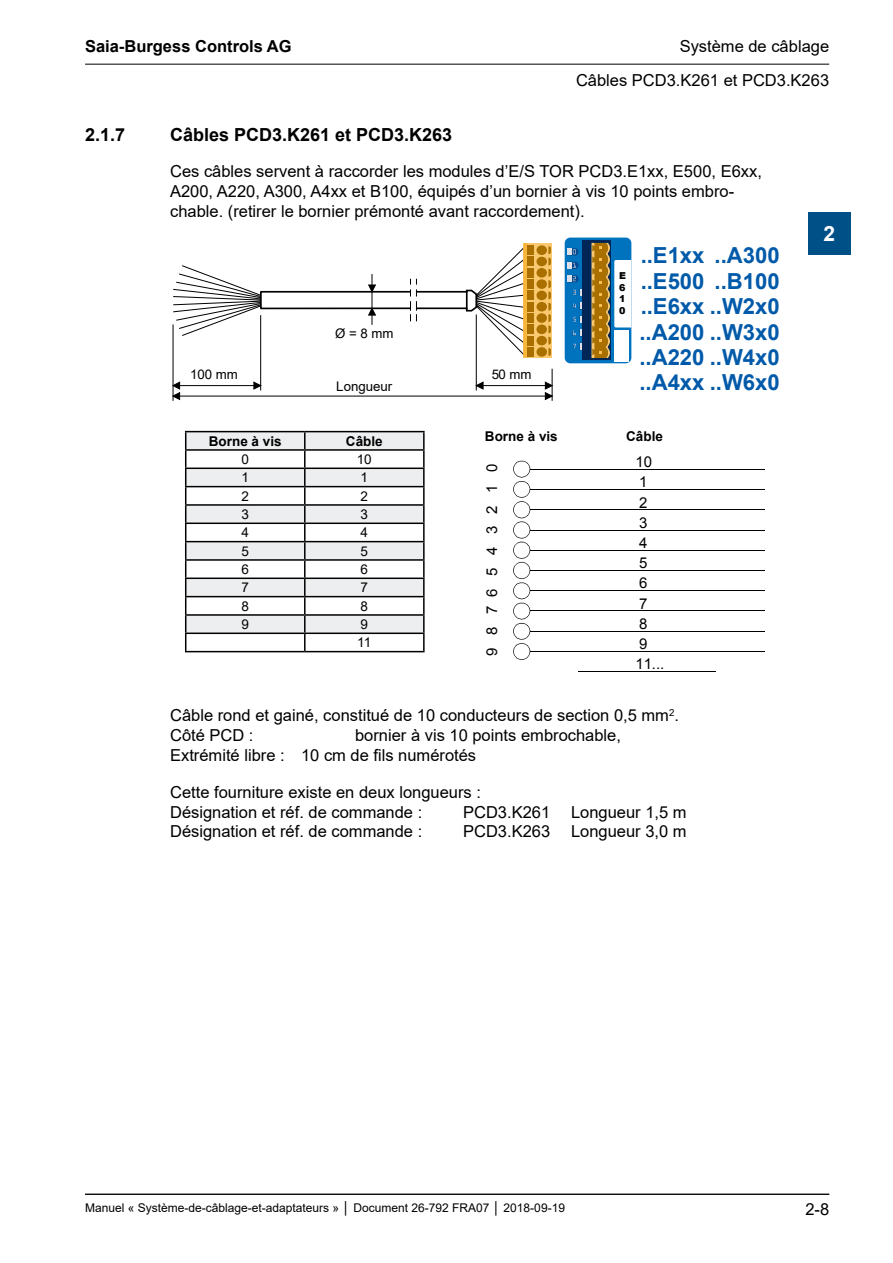
<style>
.page{position:relative;width:893px;height:1263px;background:#fff}
.page>*{position:absolute;margin:0;border:0;box-sizing:border-box;transform-origin:0 0}
.Untertitel{font:700 22.05px/25.3px "Arial";color:#005aa9}
.t1{font:700 21px "Arial";color:#fff}
.Ueberschrift_3{font:700 18px "Arial";color:#000}
.Fliesstext{font:16.5px/19.8px "Arial";color:#000}
.t2{font:700 16.5px "Arial";color:#000}
.t3{font:15px/20.2px "Arial";letter-spacing:.845em;color:#000;text-align:justify}
.TextTabelle{font:700 13.5px "Arial";color:#000}
.TextTabelle-2{font:13.5px "Arial";color:#000}
.t4{font:13.2px "Arial";color:#000}
.t5{font:12px "Arial";color:#000}
.t6{font:900 9.6px/11.4px "Arial";color:#000;text-align:justify}
</style>
<div class="page">
<hr style="left:85px;top:64px;width:744px;height:1px;background:#000">
<hr style="left:85px;top:1194px;width:744px;height:1px;background:#000">
<div style="left:808px;top:213px;width:42px;height:42px;background:#005088"></div>
<svg style="left:172px;top:265px;width:381px;height:126px"></svg>
<svg style="left:475px;top:382px;width:9px;height:7px"></svg>
<hr style="left:178px;top:385px;width:76px;height:1px;background:#000">
<hr style="left:260px;top:315px;width:1px;height:75px;background:#000">
<svg style="left:253px;top:382px;width:9px;height:8px"></svg>
<hr style="left:173px;top:324px;width:1px;height:77px;background:#000">
<hr style="left:178px;top:396px;width:374px;height:1px;background:#000">
<hr style="left:552px;top:369px;width:1px;height:32px;background:#000">
<svg style="left:172px;top:382px;width:8px;height:18px"></svg>
<svg style="left:545px;top:382px;width:8px;height:18px"></svg>
<hr style="left:372px;top:274px;width:1px;height:51px;background:#000">
<svg style="left:368px;top:284px;width:8px;height:7px"></svg>
<svg style="left:368px;top:309px;width:8px;height:7px"></svg>
<svg style="left:465px;top:248px;width:58px;height:108px"></svg>
<div style="left:260px;top:291px;width:151px;height:18px;border:2px solid #000"></div>
<div style="left:565px;top:238px;width:66px;height:125px;background:#0073be;border-radius:6px"></div>
<div style="left:615px;top:330px;width:14px;height:32px;background:#fff"></div>
<svg style="left:583px;top:240px;width:28px;height:120px"></svg>
<svg style="left:567px;top:243px;width:64px;height:115px"></svg>
<div style="left:527px;top:243px;width:25px;height:115px;background:#fac86e"></div>
<svg style="left:523px;top:243px;width:4px;height:115px"></svg>
<div style="left:528px;top:348px;width:6px;height:9px;background:#a97000"></div>
<div style="left:528px;top:336px;width:6px;height:9px;background:#a97000"></div>
<div style="left:528px;top:325px;width:6px;height:9px;background:#a97000"></div>
<div style="left:528px;top:314px;width:6px;height:9px;background:#a97000"></div>
<div style="left:528px;top:302px;width:6px;height:9px;background:#a97000"></div>
<div style="left:528px;top:291px;width:6px;height:9px;background:#a97000"></div>
<div style="left:528px;top:279px;width:6px;height:10px;background:#a97000"></div>
<div style="left:528px;top:268px;width:6px;height:9px;background:#a97000"></div>
<div style="left:528px;top:257px;width:6px;height:9px;background:#a97000"></div>
<div style="left:528px;top:245px;width:6px;height:9px;background:#a97000"></div>
<div style="left:536px;top:347px;width:11px;height:10px;background:#a97000;border-radius:50%"></div>
<div style="left:536px;top:336px;width:11px;height:9px;background:#a97000;border-radius:50%"></div>
<div style="left:536px;top:325px;width:11px;height:9px;background:#a97000;border-radius:50%"></div>
<div style="left:536px;top:313px;width:11px;height:10px;background:#a97000;border-radius:50%"></div>
<div style="left:536px;top:302px;width:11px;height:9px;background:#a97000;border-radius:50%"></div>
<div style="left:536px;top:291px;width:11px;height:9px;background:#a97000;border-radius:50%"></div>
<div style="left:536px;top:279px;width:11px;height:10px;background:#a97000;border-radius:50%"></div>
<div style="left:536px;top:268px;width:11px;height:10px;background:#a97000;border-radius:50%"></div>
<div style="left:536px;top:257px;width:11px;height:9px;background:#a97000;border-radius:50%"></div>
<div style="left:536px;top:245px;width:11px;height:10px;background:#a97000;border-radius:50%"></div>
<svg style="left:548px;top:246px;width:3px;height:110px"></svg>
<svg style="left:186px;top:432px;width:237px;height:200px;fill:#edeeef"></svg>
<hr style="left:185px;top:431px;width:120px;height:1px;background:#000">
<hr style="left:305px;top:431px;width:120px;height:1px;background:#000">
<hr style="left:185px;top:449px;width:120px;height:2px;background:#000">
<hr style="left:305px;top:449px;width:120px;height:2px;background:#000">
<hr style="left:185px;top:467px;width:120px;height:2px;background:#000">
<hr style="left:305px;top:467px;width:120px;height:2px;background:#000">
<hr style="left:185px;top:486px;width:120px;height:1px;background:#000">
<hr style="left:305px;top:486px;width:120px;height:1px;background:#000">
<hr style="left:185px;top:504px;width:120px;height:2px;background:#000">
<hr style="left:305px;top:504px;width:120px;height:2px;background:#000">
<hr style="left:185px;top:522px;width:120px;height:2px;background:#000">
<hr style="left:305px;top:522px;width:120px;height:2px;background:#000">
<hr style="left:185px;top:541px;width:120px;height:1px;background:#000">
<hr style="left:305px;top:541px;width:120px;height:1px;background:#000">
<hr style="left:185px;top:559px;width:120px;height:2px;background:#000">
<hr style="left:305px;top:559px;width:120px;height:2px;background:#000">
<hr style="left:185px;top:577px;width:120px;height:2px;background:#000">
<hr style="left:305px;top:577px;width:120px;height:2px;background:#000">
<hr style="left:185px;top:596px;width:120px;height:1px;background:#000">
<hr style="left:305px;top:596px;width:120px;height:1px;background:#000">
<hr style="left:185px;top:614px;width:120px;height:2px;background:#000">
<hr style="left:305px;top:614px;width:120px;height:2px;background:#000">
<hr style="left:185px;top:632px;width:120px;height:2px;background:#000">
<svg style="left:185px;top:432px;width:1px;height:219px"></svg>
<hr style="left:305px;top:632px;width:120px;height:2px;background:#000">
<svg style="left:304px;top:432px;width:2px;height:219px"></svg>
<svg style="left:423px;top:432px;width:2px;height:219px"></svg>
<hr style="left:185px;top:651px;width:120px;height:1px;background:#000">
<hr style="left:305px;top:651px;width:120px;height:1px;background:#000">
<svg style="left:513px;top:461px;width:17px;height:199px"></svg>
<hr style="left:530px;top:469px;width:235px;height:1px;background:#000">
<hr style="left:530px;top:489px;width:235px;height:1px;background:#000">
<hr style="left:530px;top:509px;width:235px;height:1px;background:#000">
<hr style="left:530px;top:530px;width:235px;height:1px;background:#000">
<hr style="left:530px;top:550px;width:235px;height:1px;background:#000">
<hr style="left:530px;top:570px;width:235px;height:1px;background:#000">
<hr style="left:530px;top:590px;width:235px;height:1px;background:#000">
<hr style="left:530px;top:611px;width:235px;height:1px;background:#000">
<hr style="left:530px;top:631px;width:235px;height:1px;background:#000">
<hr style="left:530px;top:651px;width:235px;height:1px;background:#000">
<hr style="left:578px;top:671px;width:138px;height:1px;background:#000">
<p class="t2" style="left:85px;top:35px;width:208px">Saia-Burgess Controls AG</p>
<p class="Fliesstext" style="left:680px;top:37px;width:151px">Système de câblage</p>
<p class="Fliesstext" style="left:576px;top:71px;width:255px">Câbles PCD3.K261 et PCD3.K263</p>
<p class="Ueberschrift_3" style="left:85px;top:122px;width:42px">2.1.7</p>
<p class="Ueberschrift_3" style="left:170px;top:122px;width:284px">Câbles PCD3.K261 et PCD3.K263</p>
<p class="Fliesstext" style="left:170px;top:162px;width:593px">Ces câbles servent à raccorder les modules d’E/S TOR PCD3.E1xx, E500, E6xx,<br>A200, A220, A300, A4xx et B100, équipés d’un bornier à vis 10 points embro&shy;chable. (retirer le bornier prémonté avant raccordement).</p>
<p class="t4" style="left:335px;top:324px;width:60px">Ø = 8 mm</p>
<p class="t4" style="left:190px;top:365px;width:49px">100 mm</p>
<p class="t4" style="left:492px;top:365px;width:41px">50 mm</p>
<p class="t4" style="left:336px;top:378px;width:58px">Longueur</p>
<p class="t6" style="left:619px;top:270px;width:8px">E 6<br>1<br>0</p>
<p class="Untertitel" style="left:639px;top:243px;width:142px">..E1xx<br>..E500<br>..E6xx ..W2x0 ..A200 ..W3x0 ..A220 ..W4x0 ..A4xx ..W6x0</p>
<p class="Untertitel" style="left:715px;top:243px;width:67px">..A300 ..B100</p>
<p class="TextTabelle" style="left:209px;top:431px;width:74px">Borne à vis</p>
<p class="TextTabelle" style="left:346px;top:431px;width:38px">Câble</p>
<p class="TextTabelle-2" style="left:241px;top:450px;width:9px">0</p>
<p class="TextTabelle-2" style="left:357px;top:450px;width:17px">10</p>
<p class="TextTabelle-2" style="left:241px;top:468px;width:9px">1</p>
<p class="TextTabelle-2" style="left:361px;top:468px;width:9px">1</p>
<p class="TextTabelle-2" style="left:241px;top:487px;width:9px">2</p>
<p class="TextTabelle-2" style="left:361px;top:487px;width:9px">2</p>
<p class="TextTabelle-2" style="left:241px;top:505px;width:9px">3</p>
<p class="TextTabelle-2" style="left:361px;top:505px;width:9px">3</p>
<p class="TextTabelle-2" style="left:241px;top:523px;width:9px">4</p>
<p class="TextTabelle-2" style="left:361px;top:523px;width:9px">4</p>
<p class="TextTabelle-2" style="left:241px;top:542px;width:9px">5</p>
<p class="TextTabelle-2" style="left:361px;top:542px;width:9px">5</p>
<p class="TextTabelle-2" style="left:241px;top:560px;width:9px">6</p>
<p class="TextTabelle-2" style="left:361px;top:560px;width:9px">6</p>
<p class="TextTabelle-2" style="left:241px;top:578px;width:9px">7</p>
<p class="TextTabelle-2" style="left:361px;top:578px;width:9px">7</p>
<p class="TextTabelle-2" style="left:241px;top:597px;width:9px">8</p>
<p class="TextTabelle-2" style="left:361px;top:597px;width:9px">8</p>
<p class="TextTabelle-2" style="left:241px;top:615px;width:9px">9</p>
<p class="TextTabelle-2" style="left:361px;top:615px;width:9px">9</p>
<p class="TextTabelle-2" style="left:357px;top:633px;width:16px">11</p>
<p class="TextTabelle" style="left:485px;top:426px;width:74px">Borne à vis</p>
<p class="TextTabelle" style="left:626px;top:426px;width:38px">Câble</p>
<p class="t3" style="left:482px;top:655px;width:194px;rotate:-90deg">9876543210</p>
<p class="t3" style="left:635px;top:452px;width:18px">10</p>
<p class="t3" style="left:639px;top:472px;width:10px">1<br>2<br>3<br>4<br>5<br>6<br>7<br>8<br>9</p>
<p class="t3" style="left:635px;top:654px;width:31px">11...</p>
<p class="Fliesstext" style="left:170px;top:706px;width:510px">Câble rond et gainé, constitué de 10 conducteurs de section 0,5 mm<sup>2</sup>.<br>Côté PCD :</p>
<p class="Fliesstext" style="left:170px;top:725px;width:452px;text-indent:185px">bornier à vis 10 points embrochable,<br>Extrémité libre : 10 cm de fils numérotés</p>
<p class="Fliesstext" style="left:170px;top:782px;width:312px">Cette fourniture existe en deux longueurs :<br>Désignation et réf. de commande :</p>
<p class="Fliesstext" style="left:463px;top:802px;width:89px">PCD3.K261</p>
<p class="Fliesstext" style="left:571px;top:802px;width:117px">Longueur 1,5 m</p>
<p class="Fliesstext" style="left:170px;top:822px;width:254px">Désignation et réf. de commande :</p>
<p class="Fliesstext" style="left:463px;top:822px;width:89px">PCD3.K263</p>
<p class="Fliesstext" style="left:571px;top:822px;width:117px">Longueur 3,0 m</p>
<p class="t1" style="left:823px;top:218px;width:13px">2</p>
<p class="t5" style="left:85px;top:1200px;width:481px">Manuel « Système-de-câblage-et-adaptateurs » │ Document 26-792 FRA07 │ 2018-09-19</p>
<p class="Fliesstext" style="left:805px;top:1200px;width:25px">2-8</p>
</div>
